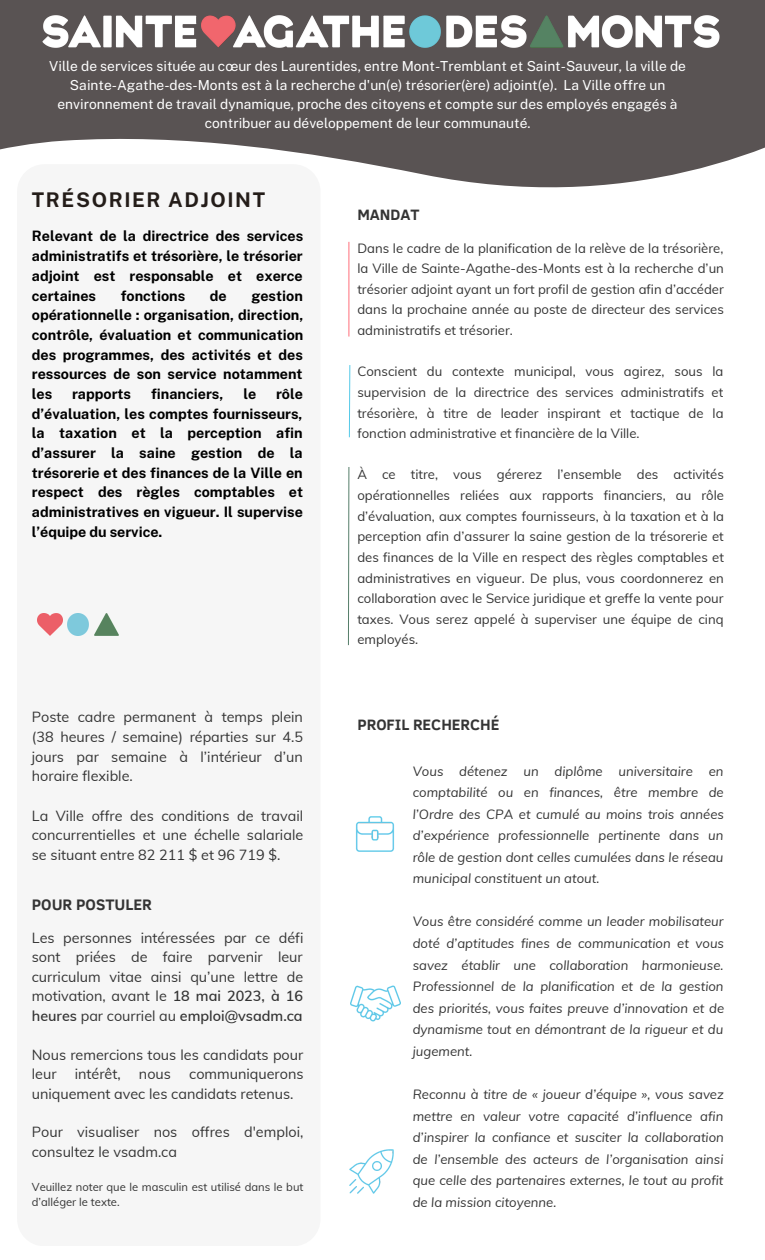
<style>
.page{position:relative;width:765px;height:1260px;background:#fff}
.page>*{position:absolute;margin:0;border:0;box-sizing:border-box;transform-origin:0 0}
.t1{font:700 20.25px "Public Sans";letter-spacing:.08em;color:#241d19}
.t2{font:700 15.62px "Clear Sans";color:#343434}
.t3{font:700 15.38px "Clear Sans";color:#343434}
.t4{font:14.38px/19.5px "Muli";color:#343434;text-align:justify}
.t5{font:700 14.38px/19.8px "Public Sans";color:#000;text-align:justify}
.t6{font:13.75px/18.8px "Public Sans";color:#fff;text-align:center}
.t7{font:13.12px/20.6px "Muli";color:#343434;text-align:justify}
.t8{font:italic 13.12px/21.5px "Muli";color:#343434;text-align:justify}
.t9{font:11.25px/15px "Muli";color:#343434}
.s1{font-weight:600}
</style>
<div class="page">
<div style="left:17px;top:164px;width:303px;height:1082px;background:#f6f6f6;border-radius:27px"></div>
<img style="left:38px;top:614px;width:24px;height:21px">
<img style="left:67px;top:614px;width:22px;height:21px">
<img style="left:95px;top:614px;width:23px;height:21px">
<img style="left:356px;top:816px;width:38px;height:36px">
<img style="left:350px;top:985px;width:51px;height:37px">
<img style="left:349px;top:1149px;width:45px;height:45px">
<svg style="left:0;top:0;width:765px;height:188px;fill:#595353"></svg>
<img style="left:38px;top:8px;width:686px;height:46px">
<hr style="left:348px;top:242px;width:1px;height:95px;background:#ff6f7b">
<svg style="left:348px;top:365px;width:3px;height:73px"></svg>
<svg style="left:348px;top:467px;width:2px;height:179px"></svg>
<p class="t6" style="left:49px;top:57px;width:638px">Ville de services située au cœur des Laurentides, entre Mont-Tremblant et Saint-Sauveur, la ville de Sainte-Agathe-des-Monts est à la recherche d'un(e) trésorier(ère) adjoint(e). La Ville offre un environnement de travail dynamique, proche des citoyens et compte sur des employés engagés à contribuer au développement de leur communauté.</p>
<p class="t1" style="left:32px;top:188px;width:235px">TRÉSORIER ADJOINT</p>
<p class="t5" style="left:32px;top:226px;width:273px">Relevant de la directrice des services administratifs et trésorière, le trésorier adjoint est responsable et exerce certaines</p>
<p class="t5" style="left:121px;top:285px;width:66px">fonctions</p>
<p class="t5" style="left:210px;top:285px;width:18px">de</p>
<p class="t5" style="left:32px;top:285px;width:273px;text-indent:220px">gestion opérationnelle : organisation, direction, contrôle, évaluation et communication des programmes, des activités et des ressources de son service notamment les</p>
<p class="t5" style="left:32px;top:384px;width:273px;text-indent:244px">rôle d’évaluation, les comptes fournisseurs, la taxation et la perception afin d’assurer la saine gestion de la trésorerie et des finances de la Ville en respect des règles comptables et administratives en vigueur. Il supervise l’équipe du service.</p>
<p class="t5" style="left:72px;top:384px;width:61px">rapports</p>
<p class="t5" style="left:151px;top:384px;width:74px">financiers,</p>
<p class="t5" style="left:243px;top:384px;width:14px">le</p>
<p class="t4" style="left:32px;top:707px;width:273px">Poste cadre permanent à temps plein (38 heures / semaine) réparties sur 4.5 jours par semaine à l’intérieur d’un horaire flexible.</p>
<p class="t4" style="left:32px;top:805px;width:273px">La Ville offre des conditions de travail concurrentielles et une échelle salariale se situant entre 82 211 $ et 96 719 $.</p>
<p class="t2" style="left:32px;top:893px;width:122px">POUR POSTULER</p>
<p class="t4" style="left:32px;top:928px;width:273px">Les personnes intéressées par ce défi sont priées de faire parvenir leur curriculum vitae ainsi qu’une lettre de motivation, avant le <span class="s1">18 mai 2023, à 16 heures</span> par courriel au <span class="s1">emploi@vsadm.ca</span></p>
<p class="t4" style="left:32px;top:1044px;width:273px">Nous remercions tous les candidats pour leur</p>
<p class="t4" style="left:75px;top:1064px;width:48px">intérêt,</p>
<p class="t4" style="left:139px;top:1064px;width:34px">nous</p>
<p class="t4" style="left:32px;top:1064px;width:273px;text-indent:157px">communiquerons uniquement avec les candidats retenus.</p>
<p class="t4" style="left:32px;top:1122px;width:273px">Pour visualiser nos offres d'emploi, consultez le vsadm.ca</p>
<p class="t9" style="left:32px;top:1179px;width:273px">Veuillez noter que le masculin est utilisé dans le but d’alléger le texte.</p>
<p class="t3" style="left:357px;top:204px;width:64px">MANDAT</p>
<p class="t7" style="left:357px;top:237px;width:368px">Dans le cadre de la planification de la relève de la trésorière, la Ville de Sainte-Agathe-des-Monts est à la recherche d’un trésorier adjoint ayant un fort profil de gestion afin d’accéder dans la prochaine année au poste de directeur des services administratifs et trésorier.</p>
<p class="t7" style="left:357px;top:361px;width:368px">Conscient du contexte municipal, vous agirez, sous la supervision de la directrice des services administratifs et trésorière, à titre de leader inspirant et tactique de la fonction administrative et financière de la Ville.</p>
<p class="t7" style="left:357px;top:464px;width:368px">À ce titre, vous gérerez l’ensemble des activités opérationnelles reliées aux rapports financiers, au rôle d’évaluation, aux comptes fournisseurs, à la taxation et à la perception afin d’assurer la saine gestion de la trésorerie et des finances de la Ville en respect des règles comptables et administratives en vigueur. De plus, vous coordonnerez en collaboration avec le Service juridique et greffe la vente pour taxes. Vous serez appelé à superviser une équipe de cinq employés.</p>
<p class="t3" style="left:357px;top:714px;width:144px">PROFIL RECHERCHÉ</p>
<p class="t8" style="left:413px;top:760px;width:313px">Vous détenez un diplôme universitaire en comptabilité ou en finances, être membre de l’Ordre des CPA et cumulé au moins trois années d’expérience professionnelle pertinente dans un rôle de gestion dont celles cumulées dans le réseau municipal constituent un atout.</p>
<p class="t8" style="left:413px;top:911px;width:313px">Vous être considéré comme un leader mobilisateur doté d’aptitudes fines de communication et vous savez établir une collaboration harmonieuse.<br>Professionnel de la planification et de la gestion des priorités, vous faites preuve d’innovation et de dynamisme tout en démontrant de la rigueur et du jugement.</p>
<p class="t8" style="left:413px;top:1083px;width:313px">Reconnu à titre de « joueur d’équipe », vous savez mettre en valeur votre capacité d’influence afin d’inspirer la confiance et susciter la collaboration de l’ensemble des acteurs de l’organisation ainsi que celle des partenaires externes, le tout au profit de la mission citoyenne.</p>
</div>
